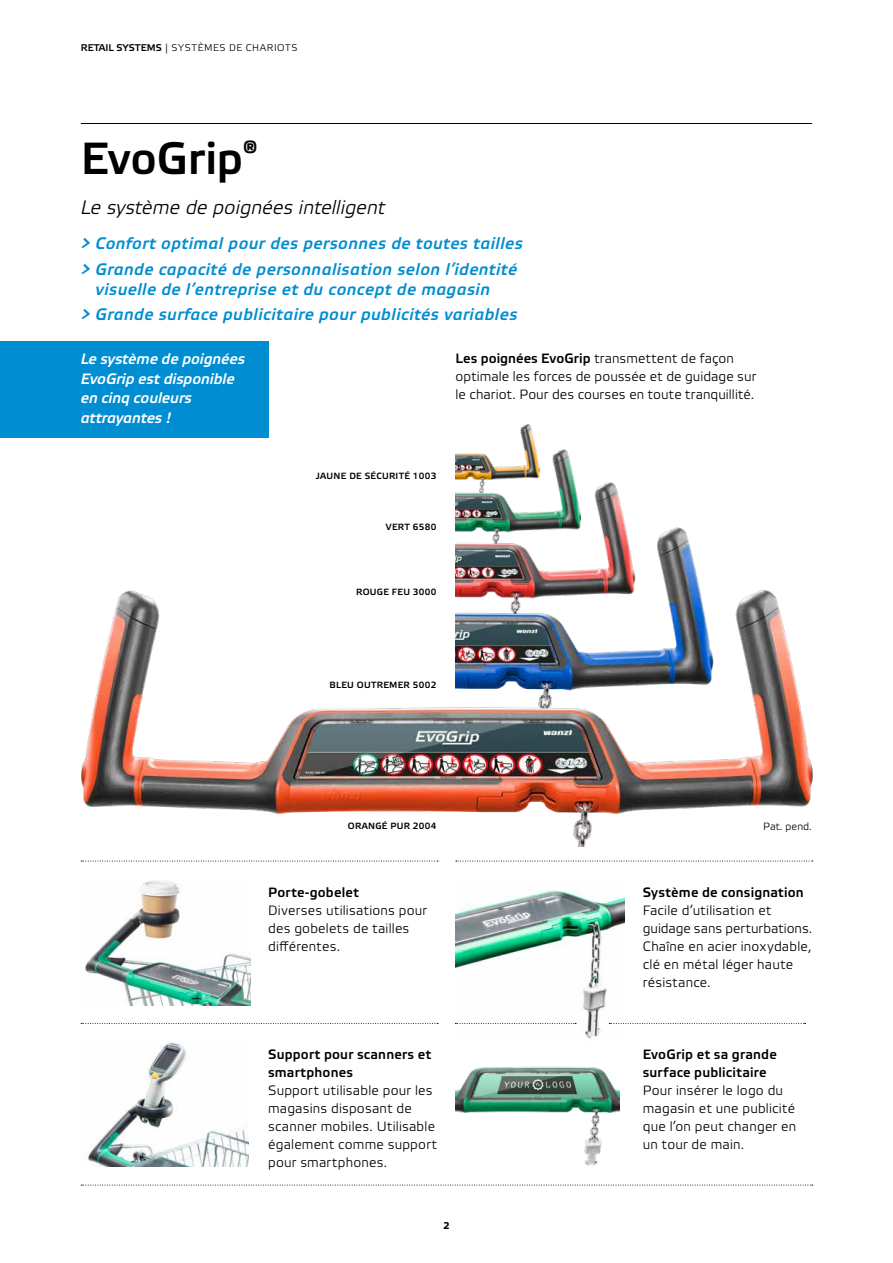
<style>
.page{position:relative;width:893px;height:1263px;background:#fff}
.page>*{position:absolute;margin:0;border:0;box-sizing:border-box;transform-origin:0 0}
.t1{font:500 45px "Wanzl Etelka";letter-spacing:-.005em;color:#000}
.t2{font:italic 300 19.5px "Wanzl Etelka";color:#000}
.t3{font:italic 500 16.5px/25.5px "Wanzl Etelka";letter-spacing:.025em;color:#008dd1}
.t4{font:italic 500 15px/19.5px "Wanzl Etelka";letter-spacing:-.005em;color:#fff}
.t5{font:300 13.5px/18px "Wanzl Etelka";letter-spacing:.015em;color:#000}
.t6{font:500 13.5px/18px "Wanzl Etelka";letter-spacing:.015em;color:#000}
.t7{font:300 10.5px "Wanzl Etelka";color:#000}
.t8{font:300 9.75px "Wanzl Etelka";letter-spacing:.06em;color:#000}
.t9{font:700 9.75px "Wanzl Etelka Text";color:#000}
.t10{font:500 9px "Wanzl Etelka";letter-spacing:.03em;color:#000}
.s1{font-weight:500}
</style>
<div class="page">
<img style="left:85px;top:880px;width:165px;height:125px">
<img style="left:88px;top:1042px;width:160px;height:124px">
<img style="left:455px;top:1066px;width:164px;height:100px">
<img style="left:520px;top:424px;width:16px;height:24px">
<img style="left:455px;top:448px;width:118px;height:24px">
<img style="left:455px;top:472px;width:168px;height:42px">
<img style="left:455px;top:514px;width:241px;height:56px">
<img style="left:81px;top:570px;width:733px;height:276px">
<svg style="left:456px;top:861px;width:357px;height:1px"></svg>
<svg style="left:81px;top:1185px;width:732px;height:1px"></svg>
<img style="left:455px;top:890px;width:169px;height:149px">
<svg style="left:609px;top:1023px;width:197px;height:1px"></svg>
<svg style="left:455px;top:1023px;width:121px;height:1px"></svg>
<svg style="left:81px;top:861px;width:357px;height:1px"></svg>
<svg style="left:81px;top:1023px;width:357px;height:1px"></svg>
<div style="left:0;top:341px;width:268px;height:97px;background:#008dd1"></div>
<hr style="left:81px;top:123px;width:731px;height:1px;background:#000">
<p class="t8" style="left:81px;top:42px;width:218px"><span class="s1">RETAIL SYSTEMS</span> | SYSTÈMES DE CHARIOTS</p>
<h1 class="t1" style="left:81px;top:132px;width:178px">EvoGrip<sup>®</sup></h1>
<h2 class="t2" style="left:81px;top:196px;width:306px">Le système de poignées intelligent</h2>
<p class="t3" style="left:81px;top:232px;width:444px">&gt; Confort optimal pour des personnes de toutes tailles &gt; Grande capacité de personnalisation selon l’identité</p>
<p class="t3" style="left:81px;top:277px;width:438px;text-indent:15px">visuelle de l’entreprise et du concept de magasin<br>&gt; Grande surface publicitaire pour publicités variables</p>
<p class="t4" style="left:81px;top:350px;width:166px">Le système de poignées<br>EvoGrip est disponible en cinq couleurs attrayantes !</p>
<p class="t5" style="left:455px;top:350px;width:302px"><span class="s1">Les poignées EvoGrip</span> transmettent de façon optimale les forces de poussée et de guidage sur le chariot. Pour des courses en toute tranquillité.</p>
<p class="t10" style="left:316px;top:470px;width:122px">JAUNE DE SÉCURITÉ 1003</p>
<p class="t10" style="left:386px;top:522px;width:52px">VERT 6580</p>
<p class="t10" style="left:356px;top:587px;width:82px">ROUGE FEU 3000</p>
<p class="t10" style="left:330px;top:680px;width:108px">BLEU OUTREMER 5002</p>
<p class="t10" style="left:348px;top:820px;width:90px">ORANGÉ PUR 2004</p>
<p class="t7" style="left:763px;top:820px;width:50px">Pat. pend.</p>
<p class="t6" style="left:268px;top:884px;width:92px">Porte-gobelet</p>
<p class="t5" style="left:268px;top:902px;width:161px">Diverses utilisations pour des gobelets de tailles différentes.</p>
<p class="t6" style="left:643px;top:884px;width:162px">Système de consignation</p>
<p class="t5" style="left:643px;top:902px;width:171px">Facile d’utilisation et guidage sans perturbations.<br>Chaîne en acier inoxydable, clé en métal léger haute résistance.</p>
<p class="t6" style="left:268px;top:1046px;width:165px">Support pour scanners et smartphones</p>
<p class="t5" style="left:268px;top:1082px;width:170px">Support utilisable pour les magasins disposant de scanner mobiles. Utilisable également comme support pour smartphones.</p>
<p class="t6" style="left:643px;top:1046px;width:135px">EvoGrip et sa grande surface publicitaire</p>
<p class="t5" style="left:643px;top:1082px;width:155px">Pour insérer le logo du magasin et une publicité que l’on peut changer en un tour de main.</p>
<p class="t9" style="left:443px;top:1220px;width:8px">2</p>
</div>
